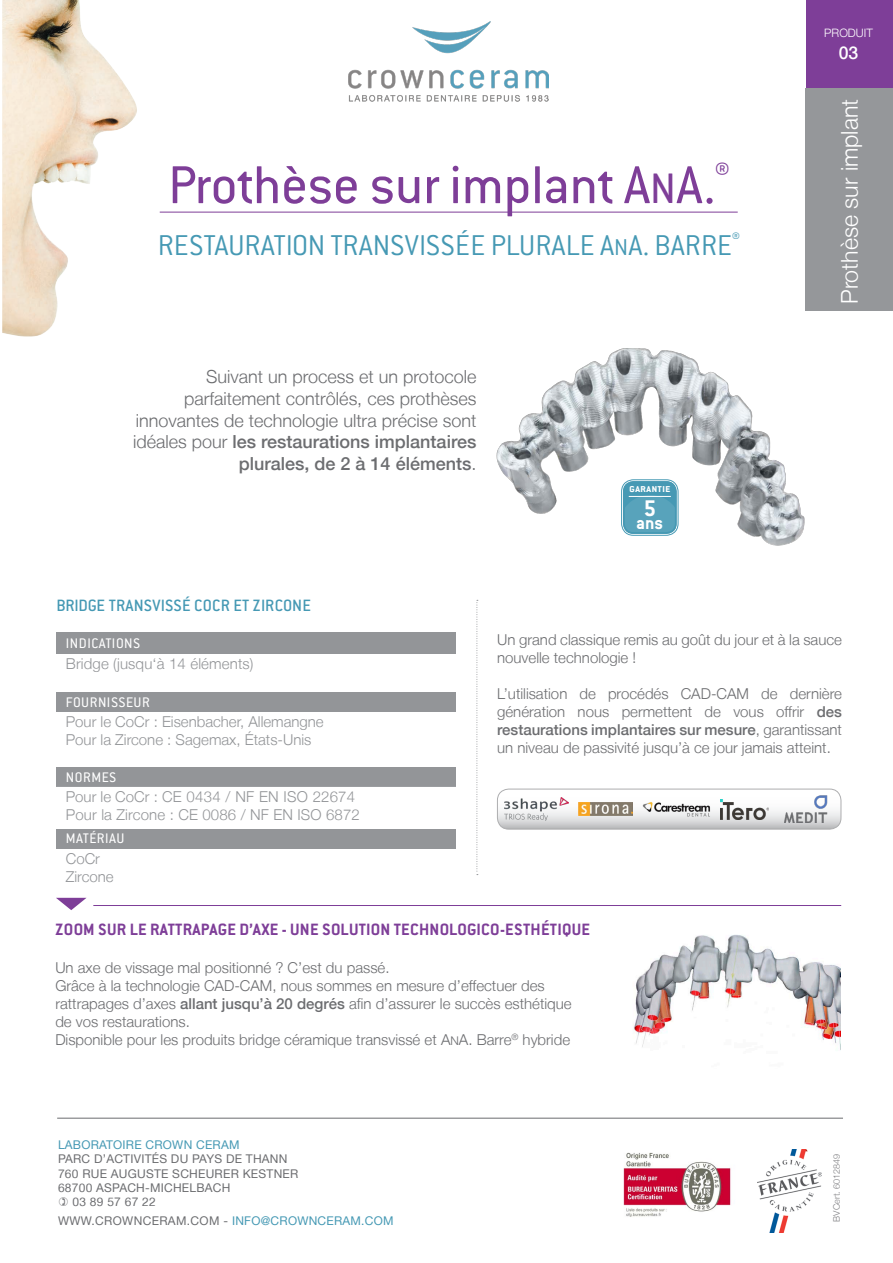
<style>
.page{position:relative;width:893px;height:1263px;background:#fff}
.page>*{position:absolute;margin:0;border:0;box-sizing:border-box;transform-origin:0 0}
.t1{font:58.5px "Conduit ITC";color:#7e3e98}
.TXT_courant_-justifC{font:31.5px "Conduit ITC Light";letter-spacing:.005em;color:#4699b4}
.t2{font:700 24.9px "Conduit ITC";color:#fff}
.t3{font:300 23.1px "Helvetica Neue LT";color:#fff}
.t4{font:700 19.35px "Conduit ITC";color:#fff}
.t5{font:300 18px/21.6px "Helvetica Neue LT";color:#6c6d70;text-align:right}
.t6{font:700 18px "Conduit ITC";letter-spacing:.015em;color:#7e3e98}
.t7{font:18px "Conduit ITC Medium";letter-spacing:.015em;color:#4699b4}
.t8{font:500 17.55px "Helvetica Neue LT";color:#fff}
.TITRE_TAB_blanc{font:15.3px "Conduit ITC";letter-spacing:.035em;color:#fff}
.t9{font:300 15px/18px "Helvetica Neue LT";color:#6c6d70}
.TXT_TAB{font:300 15px "Helvetica Neue LT";color:#939598}
.TITRE_TAB_blanc-2{font:300 15px "Helvetica Neue LT";letter-spacing:.01em;color:#939598}
.t10{font:12px/14.4px "Helvetica Neue LT";letter-spacing:.02em;color:#6c6d70}
.t11{font:700 11.85px "Conduit ITC";color:#fff}
.t12{font:300 11.55px "Helvetica Neue LT";color:#fff}
.taquet{font:300 9px "Helvetica Neue LT";color:#808083}
.s1{font-size:46.8px}
.s2{font-size:25.2px}
.s3{font-weight:500}
.s4{font-size:12px}
.s5{color:#4699b4}
</style>
<div class="page">
<div style="left:56px;top:632px;width:400px;height:22px;background:#939598"></div>
<div style="left:56px;top:692px;width:400px;height:19px;background:#939598"></div>
<div style="left:56px;top:768px;width:400px;height:19px;background:#939598"></div>
<svg style="left:56px;top:848px;width:400px;height:1px"></svg>
<div style="left:56px;top:829px;width:400px;height:19px;background:#939598"></div>
<div style="left:806px;top:0;width:87px;height:89px;background:#7e3e98"></div>
<img style="left:2px;top:0;width:135px;height:337px">
<img style="left:496px;top:348px;width:309px;height:198px">
<div style="left:623px;top:481px;width:54px;height:53px;background:#4699b4;border-radius:10px"></div>
<svg style="left:623px;top:495px;width:54px;height:39px;background:#58a3bb"></svg>
<div style="left:621px;top:479px;width:57px;height:57px;border:1px solid #4699b4;border-radius:12px"></div>
<div style="left:623px;top:481px;width:54px;height:53px;border:2px solid #4699b4;border-radius:10px"></div>
<hr style="left:629px;top:496px;width:42px;height:1px;background:#fff">
<img style="left:349px;top:21px;width:200px;height:81px">
<div style="left:806px;top:89px;width:87px;height:222px;background:#95979a"></div>
<svg style="left:477px;top:600px;width:1px;height:275px"></svg>
<img style="left:633px;top:934px;width:207px;height:113px">
<hr style="left:93px;top:905px;width:748px;height:1px;background:#7e3e98">
<svg style="left:56px;top:898px;width:30px;height:12px"></svg>
<hr style="left:160px;top:212px;width:578px;height:1px;background:#7e3e98">
<img style="left:623px;top:1152px;width:108px;height:65px">
<hr style="left:57px;top:1118px;width:786px;height:1px;background:#6c6d70">
<img style="left:758px;top:1149px;width:64px;height:83px">
<svg style="left:497px;top:789px;width:344px;height:40px"></svg>
<div style="left:497px;top:789px;width:344px;height:40px;border:1px solid #6c6d70;border-radius:11px"></div>
<img style="left:642px;top:795px;width:68px;height:28px">
<img style="left:579px;top:803px;width:54px;height:12px">
<img style="left:504px;top:798px;width:65px;height:22px">
<img style="left:720px;top:799px;width:48px;height:20px">
<img style="left:784px;top:795px;width:43px;height:28px">
<p class="t1" style="left:168px;top:149px;width:562px">Prothèse sur implant A<span class="s1">N</span>A.<sup>®</sup></p>
<p class="TXT_courant_-justifC" style="left:158px;top:226px;width:584px">RESTAURATION TRANSVISSÉE PLURALE A<span class="s2">N</span>A. BARRE<sup>®</sup></p>
<p class="t5" style="left:133px;top:366px;width:345px">Suivant un process et un protocole parfaitement contrôlés, ces prothèses innovantes de technologie ultra précise sont idéales pour <span class="s3">les restaurations implantaires plurales, de 2 à 14 éléments</span>.</p>
<p class="t7" style="left:56px;top:595px;width:256px">BRIDGE TRANSVISSÉ COCR ET ZIRCONE</p>
<p class="t11" style="left:629px;top:481px;width:43px">garantie</p>
<p class="t2" style="left:643px;top:493px;width:14px">5</p>
<p class="t4" style="left:636px;top:511px;width:29px">ans</p>
<p class="t12" style="left:824px;top:26px;width:50px">PRODUIT</p>
<p class="t8" style="left:839px;top:42px;width:21px">03</p>
<p class="t3" style="left:835px;top:304px;width:207px;rotate:-90deg">Prothèse sur implant</p>
<p class="t3" style="left:843px;top:295px;width:192px;rotate:-90deg">Polissage industriel</p>
<p class="TITRE_TAB_blanc" style="left:66px;top:634px;width:76px">INDICATIONS</p>
<p class="TXT_TAB" style="left:66px;top:655px;width:189px">Bridge (jusqu‘à 14 éléments)</p>
<p class="TITRE_TAB_blanc" style="left:66px;top:692px;width:85px">FOURNISSEUR</p>
<p class="TXT_TAB" style="left:66px;top:712px;width:259px">Pour le CoCr : Eisenbacher, Allemangne</p>
<p class="TXT_TAB" style="left:66px;top:730px;width:247px">Pour la Zircone : Sagemax, États-Unis</p>
<p class="TITRE_TAB_blanc" style="left:66px;top:768px;width:52px">NORMES</p>
<p class="TITRE_TAB_blanc-2" style="left:66px;top:788px;width:291px">Pour le CoCr : CE 0434 / NF EN ISO 22674</p>
<p class="TITRE_TAB_blanc-2" style="left:66px;top:806px;width:296px">Pour la Zircone : CE 0086 / NF EN ISO 6872</p>
<p class="TITRE_TAB_blanc" style="left:66px;top:829px;width:60px">MATÉRIAU</p>
<p class="TXT_TAB" style="left:66px;top:849px;width:36px">CoCr</p>
<p class="TXT_TAB" style="left:66px;top:867px;width:49px">Zircone</p>
<p class="t9" style="left:497px;top:630px;width:346px">Un grand classique remis au goût du jour et à la sauce nouvelle technologie !</p>
<p class="t9" style="left:497px;top:684px;width:346px;text-align:justify">L’utilisation de procédés CAD-CAM de dernière génération nous permettent de vous offrir <span class="s3">des restaurations implantaires sur mesure</span>, garantissant un niveau de passivité jusqu’à ce jour jamais atteint.</p>
<p class="t6" style="left:55px;top:918px;width:536px">ZOOM SUR LE RATTRAPAGE D’AXE - UNE SOLUTION TECHNOLOGICO-ESTHÉTIQUE</p>
<p class="t9" style="left:55px;top:958px;width:336px">Un axe de vissage mal positionné ? C’est du passé.</p>
<p class="t9" style="left:55px;top:976px;width:518px">Grâce à la technologie CAD-CAM, nous sommes en mesure d’effectuer des rattrapages d’axes <span class="s3">allant jusqu’à 20 degrés</span> afin d’assurer le succès esthétique de vos restaurations.</p>
<p class="t9" style="left:55px;top:1030px;width:516px">Disponible pour les produits bridge céramique transvissé et A<span class="s4">N</span>A. Barre<sup>®</sup> hybride</p>
<p class="t10" style="left:58px;top:1137px;width:231px"><span class="s5">LABORATOIRE CROWN CERAM<br></span>PARC D’ACTIVITÉS DU PAYS DE THANN</p>
<p class="t10" style="left:58px;top:1166px;width:242px">760 RUE AUGUSTE SCHEURER KESTNER</p>
<p class="t10" style="left:58px;top:1180px;width:174px">68700 ASPACH-MICHELBACH</p>
<p class="t10" style="left:73px;top:1195px;width:85px">03 89 57 67 22</p>
<p class="t10" style="left:58px;top:1213px;width:337px">WWW.CROWNCERAM.COM - <span class="s5">INFO@CROWNCERAM.COM</span></p>
<p class="taquet" style="left:831px;top:1221px;width:69px;rotate:-90deg">BVCert. 6012849</p>
</div>
